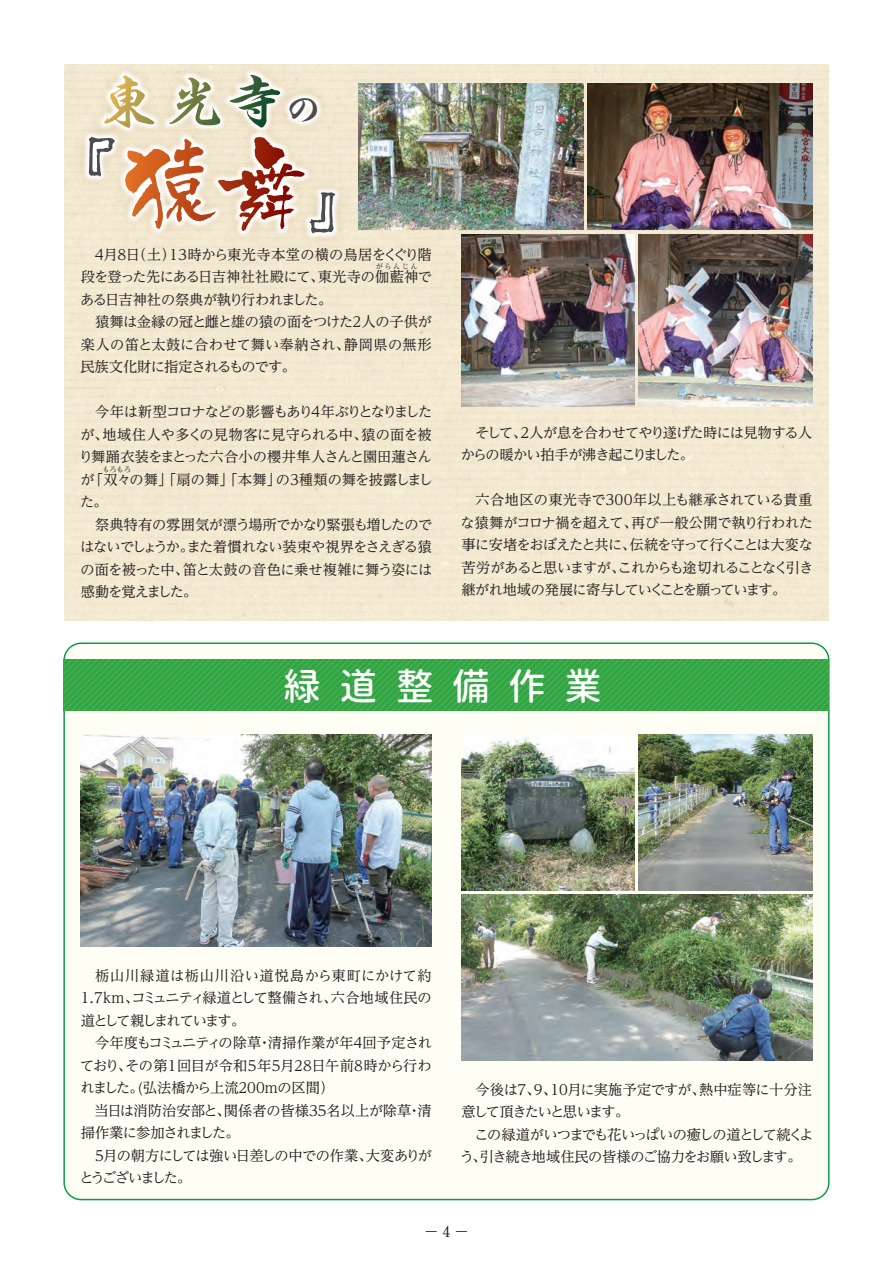
<style>
.page{position:relative;width:893px;height:1263px;background:#fff}
.page>*{position:absolute;margin:0;border:0;box-sizing:border-box;transform-origin:0 0}
.t1{font:68.85px "Kyo Madoka";color:#4b4c4d}
.t2{font:38.4px "Hira Gyo Std N W8";color:#4b4c4d}
.t3{font:500 37.5px "irohamaru";letter-spacing:.495em;color:#fff}
.t4{font:700 15px "Futo Min A101 Pro";color:#231f20}
.t5{font:14.25px/22.5px "UD Reimin Pr 6 N";letter-spacing:-.045em;color:#231f20;text-align:justify}
.t6{font:14.25px/22.5px "UD Reimin Pr 6 N";letter-spacing:-.065em;color:#231f20}
.t7{font:14.25px/22.5px "UD Reimin Pr 6 N";letter-spacing:-.075em;color:#231f20}
.t8{font:14.25px/22.5px "UD Reimin Pr 6 N";color:#231f20}
.t9{font:14.25px "UD Reimin Pr 6 N";letter-spacing:-.02em;color:#231f20}
.t10{font:14.25px "UD Reimin Pr 6 N";letter-spacing:.01em;color:#231f20}
.t11{font:14.25px "UD Reimin Pr 6 N";letter-spacing:-.085em;color:#231f20}
.t12{font:7.2px "UD Reimin Pr 6 N";letter-spacing:.215em;color:#231f20}
</style>
<div class="page">
<div style="left:64px;top:643px;width:765px;height:556px;background:#fffef4;border-radius:17px"></div>
<div style="left:64px;top:64px;width:765px;height:556px;background:#f3e9d2"></div>
<img style="left:64px;top:64px;width:333px;height:229px">
<svg style="left:104px;top:75px;width:51px;height:53px"></svg>
<svg style="left:169px;top:78px;width:51px;height:47px"></svg>
<svg style="left:229px;top:75px;width:51px;height:53px"></svg>
<svg style="left:125px;top:139px;width:79px;height:77px"></svg>
<svg style="left:218px;top:137px;width:53px;height:94px"></svg>
<svg style="left:64px;top:660px;width:765px;height:51px;background:#38a748"></svg>
<img style="left:81px;top:734px;width:351px;height:213px">
<img style="left:461px;top:734px;width:174px;height:157px">
<img style="left:461px;top:895px;width:351px;height:166px">
<img style="left:639px;top:734px;width:173px;height:157px">
<img style="left:358px;top:83px;width:225px;height:147px">
<img style="left:587px;top:83px;width:225px;height:147px">
<img style="left:461px;top:234px;width:174px;height:172px">
<img style="left:639px;top:234px;width:173px;height:172px">
<h1 class="t1" style="left:51px;top:135px;width:70px">『</h1>
<h2 class="t2" style="left:285px;top:79px;width:39px">の</h2>
<h1 class="t1" style="left:305px;top:167px;width:70px">』</h1>
<p class="t5" style="left:81px;top:243px;width:353px;text-align:right">４月８日（土）１３時から東光寺本堂の横の鳥居をくぐり階段を登った先にある日吉神社社殿にて、東光寺の伽藍神で</p>
<p class="t12" style="left:376px;top:260px;width:43px">がらんじん</p>
<p class="t5" style="left:80px;top:288px;width:253px">ある日吉神社の祭典が執り行われました。</p>
<p class="t9" style="left:95px;top:310px;width:338px">猿舞は金縁の冠と雌と雄の猿の面をつけた2人の子供が</p>
<p class="t10" style="left:81px;top:333px;width:352px">楽人の笛と太鼓に合わせて舞い奉納され、静岡県の無形</p>
<p class="t5" style="left:81px;top:355px;width:217px">民族文化財に指定されるものです。</p>
<p class="t5" style="left:79px;top:400px;width:355px;text-indent:16px">今年は新型コロナなどの影響もあり４年ぶりとなりましたが、地域住人や多くの見物客に見守られる中、猿の面を被り舞踊衣装をまとった六合小の櫻井隼人さんと園田蓮さんが「双々の舞」「扇の舞」「本舞」の3種類の舞を披露しまし</p>
<p class="t12" style="left:102px;top:463px;width:30px">もろもろ</p>
<p class="t5" style="left:80px;top:490px;width:29px">た。</p>
<p class="t5" style="left:95px;top:513px;width:339px">祭典特有の雰囲気が漂う場所でかなり緊張も増したので</p>
<p class="t6" style="left:80px;top:535px;width:353px">はないでしょうか。また着慣れない装束や視界をさえぎる猿</p>
<p class="t5" style="left:81px;top:558px;width:353px">の面を被った中、笛と太鼓の音色に乗せ複雑に舞う姿には</p>
<p class="t11" style="left:81px;top:580px;width:118px">感動を覚えました。</p>
<p class="t6" style="left:461px;top:421px;width:353px;text-indent:14px">そして、2人が息を合わせてやり遂げた時には見物する人からの暖かい拍手が沸き起こりました。</p>
<p class="t5" style="left:461px;top:488px;width:354px;text-indent:15px">六合地区の東光寺で３００年以上も継承されている貴重な猿舞がコロナ禍を超えて、再び一般公開で執り行われた事に安堵をおぼえたと共に、伝統を守って行くことは大変な苦労があると思いますが、これからも途切れることなく引き継がれ地域の発展に寄与していくことを願っています。</p>
<h3 class="t3" style="left:284px;top:659px;width:320px">緑道整備作業</h3>
<p class="t5" style="left:81px;top:964px;width:353px;text-indent:14px">栃山川緑道は栃山川沿い道悦島から東町にかけて約1.7km、コミュニティ緑道として整備され、六合地域住民の道として親しまれています。</p>
<p class="t5" style="left:80px;top:1031px;width:353px;text-indent:15px">今年度もコミュニティの除草・清掃作業が年4回予定されており、その第1回目が令和5年5月28日午前8時から行われました。(弘法橋から上流200mの区間）</p>
<p class="t8" style="left:81px;top:1099px;width:352px;text-indent:14px">当日は消防治安部と、関係者の皆様35名以上が除草・清掃作業に参加されました。</p>
<p class="t5" style="left:79px;top:1144px;width:354px;text-indent:16px">5月の朝方にしては強い日差しの中での作業、大変ありがとうございました。</p>
<p class="t5" style="left:461px;top:1077px;width:352px;text-indent:14px">今後は7、9、10月に実施予定ですが、熱中症等に十分注意して頂きたいと思います。</p>
<p class="t7" style="left:460px;top:1122px;width:355px;text-indent:15px">この緑道がいつまでも花いっぱいの癒しの道として続くよう、引き続き地域住民の皆様のご協力をお願い致します。</p>
<p class="t4" style="left:424px;top:1219px;width:47px">−4−</p>
</div>
